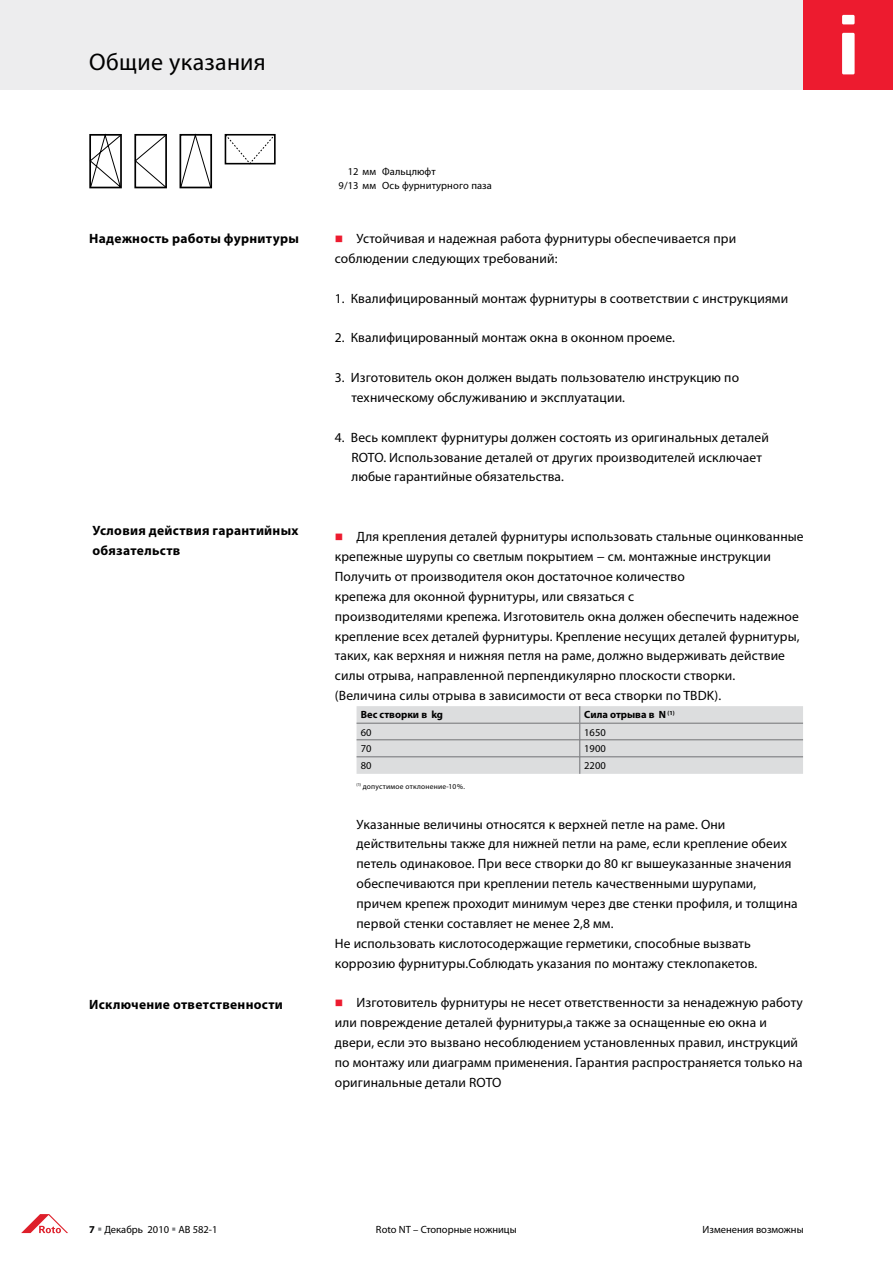
<style>
.page{position:relative;width:893px;height:1263px;background:#fff}
.page>*{position:absolute;margin:0;border:0;box-sizing:border-box;transform-origin:0 0}
.t1{font:24px "Myriad Pro";letter-spacing:.015em;color:#000}
.t2{font:13.5px/19.8px "Myriad Pro";letter-spacing:.01em;color:#000}
.t3{font:700 13.5px/19.8px "Myriad Pro";letter-spacing:.02em;color:#000}
.t4{font:10.5px/13.8px "Myriad Pro";color:#000}
.t5{font:700 10.5px "Myriad Pro";color:#000}
.t6{font:7.5px "Myriad Pro";letter-spacing:.03em;color:#000}
.s1{color:#ed1b2f}
.s2{font-weight:700}
.s3{color:#808285}
</style>
<div class="page">
<div style="left:0;top:0;width:893px;height:89px;background:#ededee"></div>
<svg style="left:21px;top:1214px;width:47px;height:19px"></svg>
<div style="left:804px;top:0;width:89px;height:89px;background:#ed1b2f"></div>
<svg style="left:842px;top:33px;width:13px;height:41px"></svg>
<svg style="left:842px;top:15px;width:13px;height:9px"></svg>
<svg style="left:357px;top:706px;width:446px;height:68px;background:#d7d8d9"></svg>
<hr style="left:580px;top:723px;width:223px;height:1px;background:#717275">
<svg style="left:135px;top:134px;width:32px;height:54px"></svg>
<svg style="left:89px;top:133px;width:33px;height:55px"></svg>
<div style="left:179px;top:134px;width:33px;height:54px;border:2px solid #000"></div>
<svg style="left:180px;top:133px;width:31px;height:55px"></svg>
<svg style="left:225px;top:134px;width:50px;height:30px"></svg>
<h1 class="t1" style="left:89px;top:47px;width:178px">Общие указания</h1>
<p class="t3" style="left:89px;top:228px;width:211px">Надежность работы фурнитуры</p>
<p class="t3" style="left:92px;top:520px;width:208px">Условия действия гарантийных обязательств</p>
<p class="t3" style="left:89px;top:994px;width:195px">Исключение ответственности</p>
<p class="t4" style="left:339px;top:164px;width:155px;text-indent:9px">12 мм Фальцлюфт<br>9/13 мм Ось фурнитурного паза</p>
<p class="t2" style="left:335px;top:228px;width:403px"><span class="s1">■</span> Устойчивая и надежная работа фурнитуры обеспечивается при соблюдении следующих требований:</p>
<p class="t2" style="left:335px;top:288px;width:455px">1. Квалифицированный монтаж фурнитуры в соответствии с инструкциями</p>
<p class="t2" style="left:335px;top:328px;width:342px">2. Квалифицированный монтаж окна в оконном проеме.</p>
<p class="t2" style="left:351px;top:367px;width:389px;text-indent:-16px">3. Изготовитель окон должен выдать пользователю инструкцию по техническому обслуживанию и эксплуатации.</p>
<p class="t2" style="left:351px;top:427px;width:419px;text-indent:-16px">4. Весь комплект фурнитуры должен состоять из оригинальных деталей<br>ROTO. Использование деталей от других производителей исключает любые гарантийные обязательства.</p>
<p class="t2" style="left:335px;top:526px;width:470px"><span class="s1">■</span> Для крепления деталей фурнитуры использовать стальные оцинкованные крепежные шурупы со светлым покрытием − см. монтажные инструкции Получить от производителя окон достаточное количество<br>крепежа для оконной фурнитуры, или связаться с<br>производителями крепежа. Изготовитель окна должен обеспечить надежное крепление всех деталей фурнитуры. Крепление несущих деталей фурнитуры, таких, как верхняя и нижняя петля на раме, должно выдерживать действие силы отрыва, направленной перпендикулярно плоскости створки.<br>(Величина силы отрыва в зависимости от веса створки по TBDK).</p>
<p class="t5" style="left:361px;top:708px;width:84px">Вес створки в kg</p>
<p class="t5" style="left:584px;top:708px;width:92px">Сила отрыва в N <sup>(1)</sup></p>
<p class="t4" style="left:361px;top:725px;width:12px">60</p>
<p class="t4" style="left:584px;top:725px;width:23px">1650</p>
<p class="t4" style="left:361px;top:742px;width:12px">70</p>
<p class="t4" style="left:584px;top:742px;width:23px">1900</p>
<p class="t4" style="left:361px;top:759px;width:12px">80</p>
<p class="t4" style="left:584px;top:759px;width:23px">2200</p>
<p class="t6" style="left:357px;top:782px;width:110px"><sup>(1)</sup> допустимое отклонение-10%.</p>
<p class="t2" style="left:357px;top:814px;width:370px">Указанные величины относятся к верхней петле на раме. Они</p>
<p class="t2" style="left:357px;top:834px;width:432px">действительны также для нижней петли на раме, если крепление обеих</p>
<p class="t2" style="left:357px;top:854px;width:436px">петель одинаковое. При весе створки до 80 кг вышеуказанные значения</p>
<p class="t2" style="left:357px;top:873px;width:401px">обеспечиваются при креплении петель качественными шурупами,</p>
<p class="t2" style="left:357px;top:893px;width:443px">причем крепеж проходит минимум через две стенки профиля, и толщина</p>
<p class="t2" style="left:357px;top:913px;width:258px">первой стенки составляет не менее 2,8 мм.</p>
<p class="t2" style="left:335px;top:933px;width:418px">Не использовать кислотосодержащие герметики, способные вызвать</p>
<p class="t2" style="left:335px;top:953px;width:424px">коррозию фурнитуры.Соблюдать указания по монтажу стеклопакетов.</p>
<p class="t2" style="left:335px;top:993px;width:470px"><span class="s1">■</span> Изготовитель фурнитуры не несет ответственности за ненадежную работу или повреждение деталей фурнитуры,а также за оснащенные ею окна и двери, если это вызвано несоблюдением установленных правил, инструкций по монтажу или диаграмм применения. Гарантия распространяется только на оригинальные детали ROTO</p>
<p class="t4" style="left:89px;top:1222px;width:130px"><span class="s2">7</span> <span class="s3">▪</span> Декабрь 2010 <span class="s3">▪</span> AB 582-1</p>
<p class="t4" style="left:376px;top:1222px;width:142px">Roto NT – Стопорные ножницы</p>
<p class="t4" style="left:702px;top:1222px;width:103px">Изменения возможны</p>
</div>
